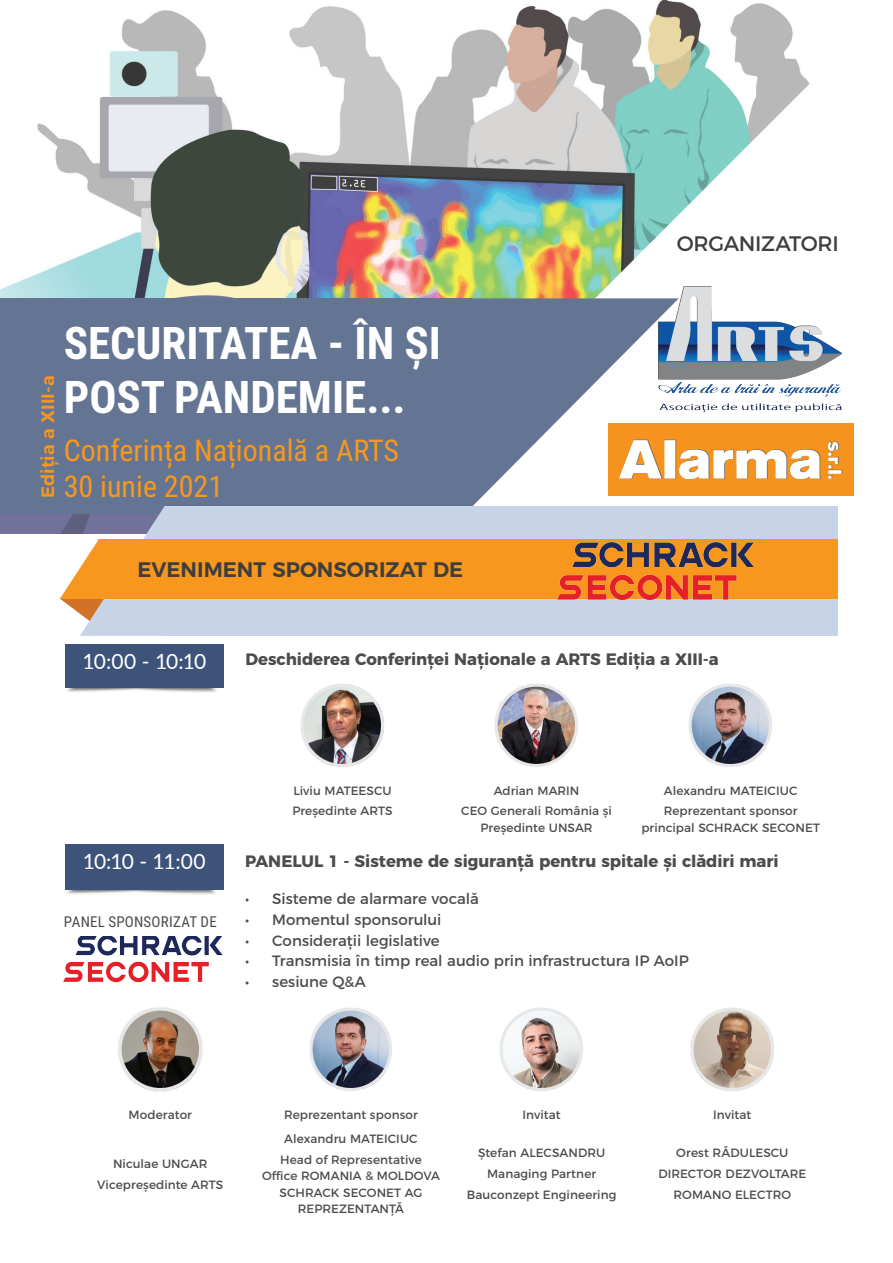
<style>
.page{position:relative;width:893px;height:1263px;background:#fff}
.page>*{position:absolute;margin:0;border:0;box-sizing:border-box;transform-origin:0 0}
.t1{font:700 45px/54px "Roboto Condensed";color:#fff}
.t2{font:30px "Roboto Condensed";color:#f7971d}
.t3{font:600 21px "Montserrat";color:#3e3e3f}
.t4{font:21px "Lato";letter-spacing:-.045em;color:#fff}
.t5{font:21px "Montserrat";letter-spacing:-.015em;color:#3e3e3f}
.t6{font:600 18px "Montserrat";color:#f7971d}
.t7{font:700 16.5px "Montserrat";letter-spacing:-.005em;color:#4b4c4d}
.t8{font:15px "Montserrat";color:#4b4c4d}
.t9{font:15px "Roboto Condensed";letter-spacing:.01em;color:#4b4c4d}
.t10{font:12px/20.7px "Montserrat";letter-spacing:.005em;color:#4b4c4d;text-align:center}
</style>
<div class="page">
<img style="left:0;top:0;width:810px;height:534px">
<div style="left:0;top:298px;width:471px;height:215px;background:#637593"></div>
<svg style="left:460px;top:296px;width:394px;height:210px;fill:#637593"></svg>
<img style="left:655px;top:283px;width:190px;height:130px">
<img style="left:608px;top:424px;width:245px;height:71px">
<div style="left:164px;top:506px;width:674px;height:130px;background:#c7d4e8"></div>
<div style="left:99px;top:540px;width:739px;height:59px;background:#f7971d"></div>
<svg style="left:59px;top:507px;width:106px;height:129px"></svg>
<img style="left:558px;top:542px;width:195px;height:58px">
<img style="left:65px;top:687px;width:159px;height:6px">
<div style="left:65px;top:644px;width:159px;height:43px;background:#3d5379"></div>
<img style="left:65px;top:889px;width:159px;height:6px">
<div style="left:65px;top:844px;width:159px;height:45px;background:#3d5379"></div>
<img style="left:63px;top:936px;width:159px;height:46px">
<img style="left:118px;top:1007px;width:85px;height:85px">
<img style="left:309px;top:1008px;width:83px;height:83px">
<img style="left:500px;top:1008px;width:83px;height:83px">
<img style="left:690px;top:1008px;width:84px;height:83px">
<img style="left:301px;top:684px;width:83px;height:83px">
<img style="left:495px;top:684px;width:83px;height:83px">
<img style="left:689px;top:684px;width:83px;height:83px">
<h1 class="t1" style="left:64px;top:314px;width:379px">SECURITATEA - ÎN ȘI<br>POST PANDEMIE...</h1>
<h2 class="t2" style="left:64px;top:429px;width:337px">Conferința Națională a ARTS</h2>
<h3 class="t6" style="left:33px;top:498px;width:124px;rotate:-90deg">Ediția a XIII-a</h3>
<h2 class="t2" style="left:64px;top:465px;width:161px">30 iunie 2021</h2>
<h3 class="t3" style="left:137px;top:552px;width:327px">EVENIMENT SPONSORIZAT DE</h3>
<h3 class="t5" style="left:677px;top:226px;width:164px">ORGANIZATORI</h3>
<h3 class="t4" style="left:83px;top:646px;width:125px">10:00 - 10:10</h3>
<h3 class="t7" style="left:245px;top:646px;width:475px">Deschiderea Conferinței Naționale a ARTS Ediția a XIII-a</h3>
<p class="t10" style="left:292px;top:779px;width:102px;text-align:left">Liviu MATEESCU<br>Președinte ARTS</p>
<p class="t10" style="left:461px;top:779px;width:152px">Adrian MARIN<br>CEO Generali România și</p>
<p class="t10" style="left:481px;top:816px;width:114px">Președinte UNSAR</p>
<p class="t10" style="left:664px;top:779px;width:135px;text-align:left">Alexandru MATEICIUC<br>Reprezentant sponsor</p>
<p class="t10" style="left:641px;top:816px;width:180px">principal SCHRACK SECONET</p>
<h3 class="t4" style="left:83px;top:846px;width:124px">10:10 - 11:00</h3>
<h3 class="t7" style="left:245px;top:847px;width:535px">PANELUL 1 - Sisteme de siguranță pentru spitale și clădiri mari</h3>
<p class="t8" style="left:245px;top:887px;width:235px">• Sisteme de alarmare vocală</p>
<p class="t8" style="left:245px;top:907px;width:198px">• Momentul sponsorului</p>
<p class="t8" style="left:245px;top:928px;width:196px">• Considerații legislative</p>
<p class="t8" style="left:245px;top:949px;width:445px">• Transmisia în timp real audio prin infrastructura IP AoIP</p>
<p class="t8" style="left:245px;top:970px;width:122px">• sesiune Q&amp;A</p>
<p class="t9" style="left:64px;top:911px;width:154px">PANEL SPONSORIZAT DE</p>
<p class="t10" style="left:129px;top:1104px;width:65px">Moderator</p>
<p class="t10" style="left:284px;top:1104px;width:135px">Reprezentant sponsor</p>
<p class="t10" style="left:523px;top:1104px;width:40px">Invitat</p>
<p class="t10" style="left:713px;top:1104px;width:40px">Invitat</p>
<p class="t10" style="left:97px;top:1152px;width:128px">Niculae UNGAR<br>Vicepreședinte ARTS</p>
<p class="t10" style="left:280px;top:1127px;width:143px;text-align:left;text-indent:4px">Alexandru Mateiciuc<br>Head of Representative</p>
<p class="t10" style="left:262px;top:1167px;width:179px;line-height:16.5px">Office ROMANIA &amp; MOLDOVA<br>SCHRACK SECONET AG<br>REPREZENTANȚĂ</p>
<p class="t10" style="left:467px;top:1142px;width:151px">Ștefan ALECSANDRU<br>Managing Partner<br>Bauconzept Engineering</p>
<p class="t10" style="left:676px;top:1142px;width:55px">Orest Rădul</p>
<p class="t10" style="left:755px;top:1142px;width:17px">escu</p>
<p class="t10" style="left:658px;top:1162px;width:39px">Director</p>
<p class="t10" style="left:726px;top:1162px;width:27px">Dezvoltar</p>
<p class="t10" style="left:798px;top:1162px;width:9px">e</p>
<p class="t10" style="left:673px;top:1183px;width:20px">Romano</p>
<p class="t10" style="left:735px;top:1183px;width:32px">Electro</p>
</div>
